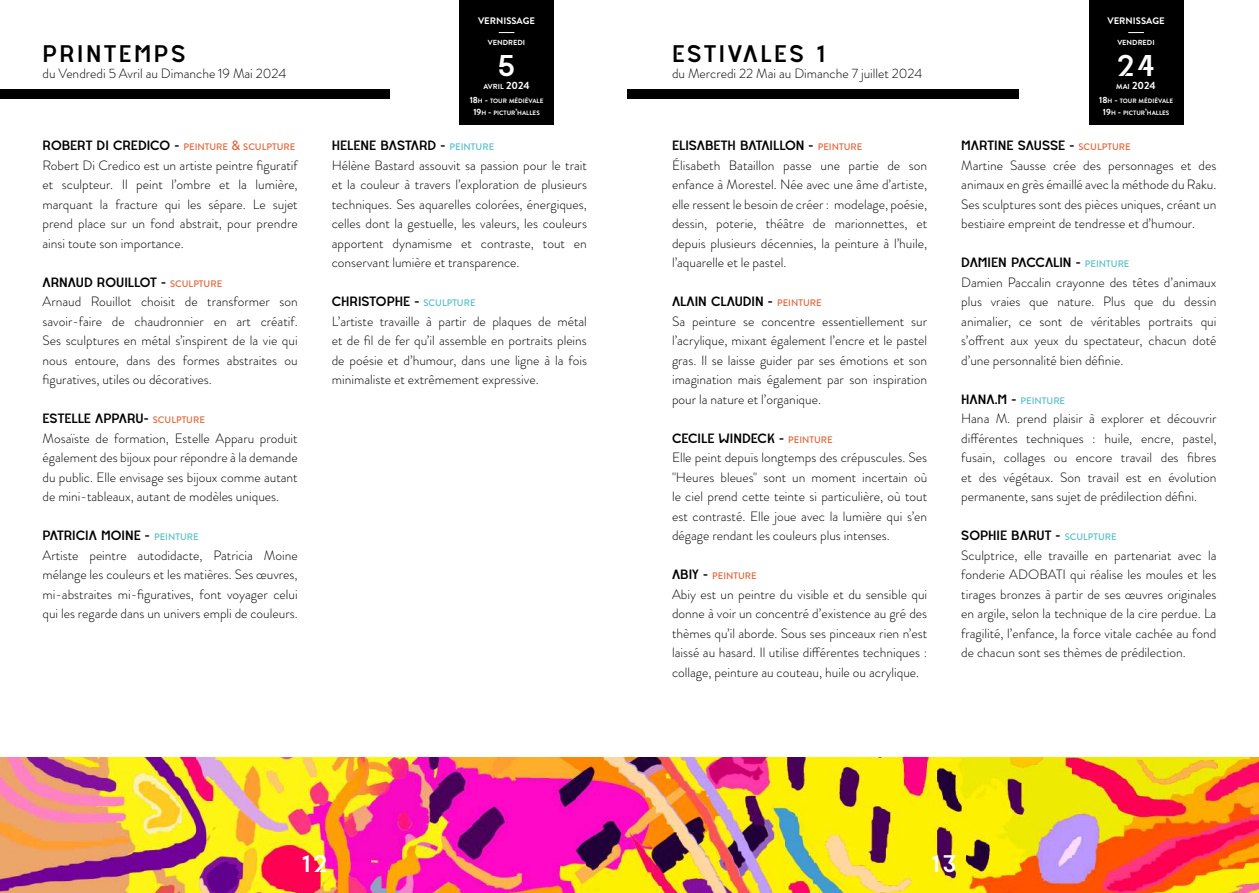
<style>
.page{position:relative;width:1259px;height:893px;background:#fff}
.page>*{position:absolute;margin:0;border:0;box-sizing:border-box;transform-origin:0 0}
.t1{font:30px "Deserta";color:#fff}
.t2{font:24px "Deserta";letter-spacing:.11em;color:#000}
.t3{font:24px "Deserta";color:#fff}
.t4{font:300 13.5px/19.5px "Brandon Grotesque";color:#000;text-align:justify}
.t5{font:13.5px "Deserta";color:#000}
.t6{font:700 10.5px "Brandon Grotesque";color:#fff}
.t7{font:500 9.45px "Brandon Grotesque";color:#e36236}
.t8{font:700 9.45px "Brandon Grotesque";color:#fff}
.t9{font:500 9.45px "Brandon Grotesque";color:#53bec5}
.t10{font:700 7.35px "Brandon Grotesque";color:#fff}
.t11{font:700 6.3px/12px "Brandon Grotesque";color:#fff;text-align:center}
.s1{font-size:10.5px}
.s2{font-size:7.35px}
.s3{font-size:9px}
.s4{font-family:"Deserta";font-weight:400;font-size:13.5px;color:#000}
.s5{font-size:13.5px}
.s6{font-family:"Brandon Grotesque";font-weight:500;font-size:9.45px;color:#e36236}
.s7{font-family:"Brandon Grotesque";font-weight:500;font-size:9.45px;color:#53bec5}
</style>
<div class="page">
<img style="left:0;top:758px;width:629px;height:135px">
<div style="left:0;top:89px;width:389px;height:10px;background:#000"></div>
<div style="left:459px;top:0;width:95px;height:125px;background:#000"></div>
<img style="left:629px;top:758px;width:630px;height:135px">
<div style="left:1089px;top:0;width:94px;height:125px;background:#000"></div>
<svg style="left:499px;top:32px;width:15px;height:1px"></svg>
<div style="left:627px;top:89px;width:392px;height:10px;background:#000"></div>
<svg style="left:1128px;top:32px;width:16px;height:1px"></svg>
<h2 class="t2" style="left:43px;top:43px;width:144px">PRINTEMPS</h2>
<p class="t4" style="left:43px;top:64px;width:245px">du Vendredi 5 Avril au Dimanche 19 Mai 2024</p>
<p class="t8" style="left:478px;top:14px;width:59px">VERNISSAGE</p>
<p class="t10" style="left:488px;top:38px;width:39px">VENDREDI</p>
<p class="t10" style="left:483px;top:82px;width:48px">AVRIL <span class="s1">2024</span></p>
<h1 class="t1" style="left:497px;top:52px;width:20px">5</h1>
<h2 class="t2" style="left:672px;top:43px;width:155px">ESTIVALES 1</h2>
<p class="t4" style="left:672px;top:64px;width:252px">du Mercredi 22 Mai au Dimanche 7 juillet 2024</p>
<p class="t8" style="left:1107px;top:14px;width:59px">VERNISSAGE</p>
<p class="t10" style="left:1117px;top:38px;width:39px">VENDREDI</p>
<p class="t6" style="left:1116px;top:78px;width:41px"><span class="s2">MAI</span> 2024</p>
<h1 class="t1" style="left:1116px;top:52px;width:40px">24</h1>
<p class="t11" style="left:470px;top:95px;width:75px"><span class="s3">18</span>H <span class="s3">-</span> TOUR MÉDIÉVALE<br><span class="s3">19</span>H <span class="s3">-</span> PICTUR<span class="s3">’</span>HALLES</p>
<p class="t11" style="left:1099px;top:95px;width:75px"><span class="s3">18</span>H <span class="s3">-</span> TOUR MÉDIÉVALE<br><span class="s3">19</span>H <span class="s3">-</span> PICTUR<span class="s3">’</span>HALLES</p>
<p class="t7" style="left:43px;top:140px;width:254px"><span class="s4">ROBERT DI CREDICO -</span> PEINTURE <span class="s5">&amp;</span> SCULPTURE</p>
<p class="t4" style="left:43px;top:155px;width:257px">Robert Di Credico est un artiste peintre figuratif et sculpteur. Il peint l’ombre et la lumière, marquant la fracture qui les sépare. Le sujet prend place sur un fond abstrait, pour prendre ainsi toute son importance.</p>
<p class="t5" style="left:43px;top:276px;width:181px">ARNAUD ROUILLOT - <span class="s6">SCULPTURE</span></p>
<p class="t4" style="left:43px;top:292px;width:257px">Arnaud Rouillot choisit de transformer son savoir-faire de chaudronnier en art créatif.<br>Ses sculptures en métal s’inspirent de la vie qui nous entoure, dans des formes abstraites ou figuratives, utiles ou décoratives.</p>
<p class="t5" style="left:43px;top:412px;width:164px">ESTELLE APPARU- <span class="s6">SCULPTURE</span></p>
<p class="t4" style="left:43px;top:428px;width:257px">Mosaïste de formation, Estelle Apparu produit également des bijoux pour répondre à la demande du public. Elle envisage ses bijoux comme autant de mini-tableaux, autant de modèles uniques.</p>
<p class="t5" style="left:43px;top:529px;width:158px">PATRICIA MOINE - <span class="s7">PEINTURE</span></p>
<p class="t4" style="left:43px;top:545px;width:257px">Artiste peintre autodidacte, Patricia Moine mélange les couleurs et les matières. Ses œuvres, mi-abstraites mi-figuratives, font voyager celui qui les regarde dans un univers empli de couleurs.</p>
<p class="t5" style="left:332px;top:139px;width:164px">HÉLÈNE BASTARD - <span class="s7">PEINTURE</span></p>
<p class="t4" style="left:332px;top:155px;width:257px">Hélène Bastard assouvit sa passion pour le trait et la couleur à travers l’exploration de plusieurs techniques. Ses aquarelles colorées, énergiques, celles dont la gestuelle, les valeurs, les couleurs apportent dynamisme et contraste, tout en conservant lumière et transparence.</p>
<p class="t5" style="left:332px;top:295px;width:145px">CHRISTOPHE - <span class="s7">SCULPTURE</span></p>
<p class="t4" style="left:332px;top:311px;width:257px">L’artiste travaille à partir de plaques de métal et de fil de fer qu’il assemble en portraits pleins de poésie et d’humour, dans une ligne à la fois minimaliste et extrêmement expressive.</p>
<p class="t5" style="left:672px;top:139px;width:192px">ELISABETH BATAILLON - <span class="s6">PEINTURE</span></p>
<p class="t4" style="left:672px;top:155px;width:257px">Élisabeth Bataillon passe une partie de son enfance à Morestel. Née avec une âme d’artiste, elle ressent le besoin de créer : modelage, poésie, dessin, poterie, théâtre de marionnettes, et depuis plusieurs décennies, la peinture à l’huile, l’aquarelle et le pastel.</p>
<p class="t5" style="left:672px;top:295px;width:151px">ALAIN CLAUDIN - <span class="s6">PEINTURE</span></p>
<p class="t4" style="left:672px;top:311px;width:257px">Sa peinture se concentre essentiellement sur l’acrylique, mixant également l’encre et le pastel gras. Il se laisse guider par ses émotions et son imagination mais également par son inspiration pour la nature et l’organique.</p>
<p class="t5" style="left:672px;top:432px;width:162px">CÉCILE WINDECK - <span class="s6">PEINTURE</span></p>
<p class="t4" style="left:672px;top:448px;width:257px">Elle peint depuis longtemps des crépuscules. Ses "Heures bleues" sont un moment incertain où le ciel prend cette teinte si particulière, où tout est contrasté. Elle joue avec la lumière qui s’en dégage rendant les couleurs plus intenses.</p>
<p class="t7" style="left:672px;top:569px;width:86px"><span class="s4">ABIY -</span> PEINTURE</p>
<p class="t4" style="left:672px;top:584px;width:257px">Abiy est un peintre du visible et du sensible qui donne à voir un concentré d’existence au gré des thèmes qu’il aborde. Sous ses pinceaux rien n’est laissé au hasard. Il utilise différentes techniques : collage, peinture au couteau, huile ou acrylique.</p>
<p class="t5" style="left:961px;top:139px;width:171px">MARTINE SAUSSE - <span class="s6">SCULPTURE</span></p>
<p class="t4" style="left:961px;top:155px;width:257px">Martine Sausse crée des personnages et des animaux en grès émaillé avec la méthode du Raku.<br>Ses sculptures sont des pièces uniques, créant un bestiaire empreint de tendresse et d’humour.</p>
<p class="t5" style="left:961px;top:256px;width:170px">DAMIEN PACCALIN - <span class="s7">PEINTURE</span></p>
<p class="t4" style="left:961px;top:272px;width:257px">Damien Paccalin crayonne des têtes d’animaux plus vraies que nature. Plus que du dessin animalier, ce sont de véritables portraits qui s’offrent aux yeux du spectateur, chacun doté d’une personnalité bien définie.</p>
<p class="t9" style="left:961px;top:394px;width:105px"><span class="s4">HANA.M -</span> PEINTURE</p>
<p class="t4" style="left:961px;top:409px;width:257px">Hana M. prend plaisir à explorer et découvrir différentes techniques : huile, encre, pastel, fusain, collages ou encore travail des fibres et des végétaux. Son travail est en évolution permanente, sans sujet de prédilection défini.</p>
<p class="t5" style="left:961px;top:529px;width:157px">SOPHIE BARUT - <span class="s7">SCULPTURE</span></p>
<p class="t4" style="left:961px;top:545px;width:257px">Sculptrice, elle travaille en partenariat avec la fonderie ADOBATI qui réalise les moules et les tirages bronzes à partir de ses œuvres originales en argile, selon la technique de la cire perdue. La fragilité, l’enfance, la force vitale cachée au fond de chacun sont ses thèmes de prédilection.</p>
<h2 class="t3" style="left:302px;top:852px;width:27px">12</h2>
<h2 class="t3" style="left:931px;top:852px;width:28px">13</h2>
</div>
